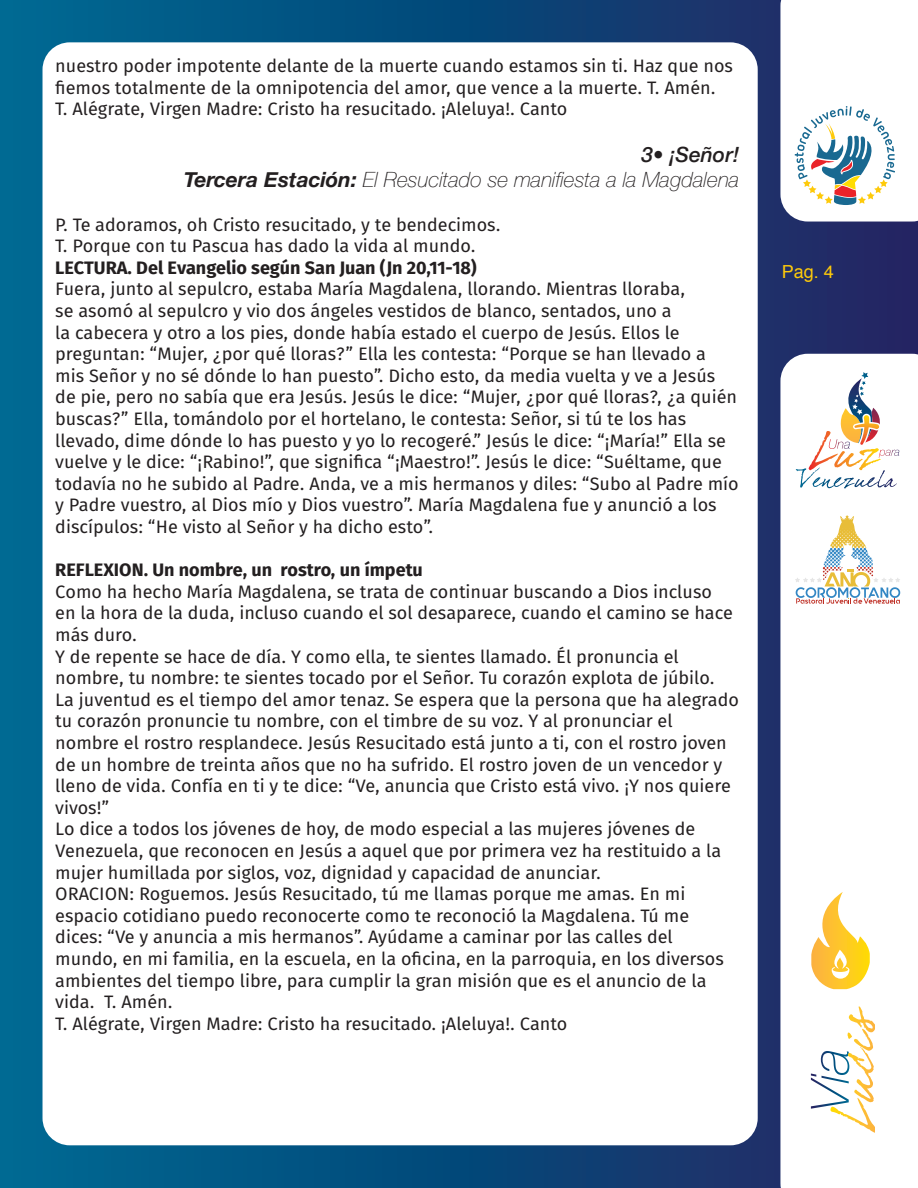
<style>
.page{position:relative;width:918px;height:1188px;background:#fff}
.page>*{position:absolute;margin:0;border:0;box-sizing:border-box;transform-origin:0 0}
.italic{font:italic 100 21px "Helvetica Neue";color:#231f20}
.tittle2{font:italic 500 21px "Helvetica Neue";color:#231f20}
.text{font:18px/21.6px "Fira Sans OT";color:#231f20}
.text-2{font:700 18px "Fira Sans OT";color:#231f20}
.t1{font:18px "Helvetica";color:#feca0a}
.s1{font-weight:700}
</style>
<div class="page">
<div style="left:0;top:0;width:918px;height:1188px;background:linear-gradient(to right,#006b93,#212461)"></div>
<div style="left:43px;top:42px;width:715px;height:1103px;background:#fff;border-radius:27px"></div>
<svg style="left:780px;top:354px;width:138px;height:834px"></svg>
<img style="left:796px;top:372px;width:103px;height:116px">
<svg style="left:780px;top:0;width:138px;height:222px"></svg>
<svg style="left:810px;top:892px;width:60px;height:97px"></svg>
<svg style="left:811px;top:1007px;width:64px;height:102px"></svg>
<svg style="left:795px;top:515px;width:105px;height:89px"></svg>
<p class="text" style="left:55px;top:56px;width:679px">nuestro poder impotente delante de la muerte cuando estamos sin ti. Haz que nos fiemos totalmente de la omnipotencia del amor, que vence a la muerte. T. Amén.</p>
<p class="text" style="left:55px;top:100px;width:514px">T. Alégrate, Virgen Madre: Cristo ha resucitado. ¡Aleluya!. Canto</p>
<p class="tittle2" style="left:641px;top:137px;width:100px">3• ¡Señor!</p>
<p class="italic" style="left:184px;top:164px;width:557px"><span class="s1">Tercera Estación:</span> El Resucitado se manifiesta a la Magdalena</p>
<p class="text" style="left:55px;top:215px;width:447px">P. Te adoramos, oh Cristo resucitado, y te bendecimos.</p>
<p class="text" style="left:55px;top:236px;width:422px">T. Porque con tu Pascua has dado la vida al mundo.</p>
<p class="text-2" style="left:55px;top:255px;width:423px">LECTURA. Del Evangelio según San Juan (Jn 20,11-18)</p>
<p class="text" style="left:55px;top:280px;width:685px">Fuera, junto al sepulcro, estaba María Magdalena, llorando. Mientras lloraba,<br>se asomó al sepulcro y vio dos ángeles vestidos de blanco, sentados, uno a<br>la cabecera y otro a los pies, donde había estado el cuerpo de Jesús. Ellos le preguntan: “Mujer, ¿por qué lloras?” Ella les contesta: “Porque se han llevado a mis Señor y no sé dónde lo han puesto”. Dicho esto, da media vuelta y ve a Jesús de pie, pero no sabía que era Jesús. Jesús le dice: “Mujer, ¿por qué lloras?, ¿a quién buscas?” Ella, tomándolo por el hortelano, le contesta: Señor, si tú te los has llevado, dime dónde lo has puesto y yo lo recogeré.” Jesús le dice: “¡María!” Ella se vuelve y le dice: “¡Rabino!”, que significa “¡Maestro!”. Jesús le dice: “Suéltame, que todavía no he subido al Padre. Anda, ve a mis hermanos y diles: “Subo al Padre mío y Padre vuestro, al Dios mío y Dios vuestro”. María Magdalena fue y anunció a los discípulos: “He visto al Señor y ha dicho esto”.</p>
<p class="text-2" style="left:55px;top:557px;width:369px">REFLEXION. Un nombre, un rostro, un ímpetu</p>
<p class="text" style="left:55px;top:582px;width:679px">Como ha hecho María Magdalena, se trata de continuar buscando a Dios incluso en la hora de la duda, incluso cuando el sol desaparece, cuando el camino se hace más duro.</p>
<p class="text" style="left:55px;top:647px;width:661px">Y de repente se hace de día. Y como ella, te sientes llamado. Él pronuncia el nombre, tu nombre: te sientes tocado por el Señor. Tu corazón explota de júbilo.</p>
<p class="text" style="left:55px;top:690px;width:685px">La juventud es el tiempo del amor tenaz. Se espera que la persona que ha alegrado tu corazón pronuncie tu nombre, con el timbre de su voz. Y al pronunciar el nombre el rostro resplandece. Jesús Resucitado está junto a ti, con el rostro joven de un hombre de treinta años que no ha sufrido. El rostro joven de un vencedor y lleno de vida. Confía en ti y te dice: “Ve, anuncia que Cristo está vivo. ¡Y nos quiere vivos!”</p>
<p class="text" style="left:55px;top:820px;width:668px">Lo dice a todos los jóvenes de hoy, de modo especial a las mujeres jóvenes de<br>Venezuela, que reconocen en Jesús a aquel que por primera vez ha restituido a la mujer humillada por siglos, voz, dignidad y capacidad de anunciar.</p>
<p class="text" style="left:55px;top:884px;width:670px">ORACION: Roguemos. Jesús Resucitado, tú me llamas porque me amas. En mi espacio cotidiano puedo reconocerte como te reconoció la Magdalena. Tú me dices: “Ve y anuncia a mis hermanos”. Ayúdame a caminar por las calles del mundo, en mi familia, en la escuela, en la oficina, en la parroquia, en los diversos ambientes del tiempo libre, para cumplir la gran misión que es el anuncio de la vida. T. Amén.</p>
<p class="text" style="left:55px;top:1014px;width:514px">T. Alégrate, Virgen Madre: Cristo ha resucitado. ¡Aleluya!. Canto</p>
<p class="t1" style="left:782px;top:258px;width:54px">Pag. 4</p>
</div>
